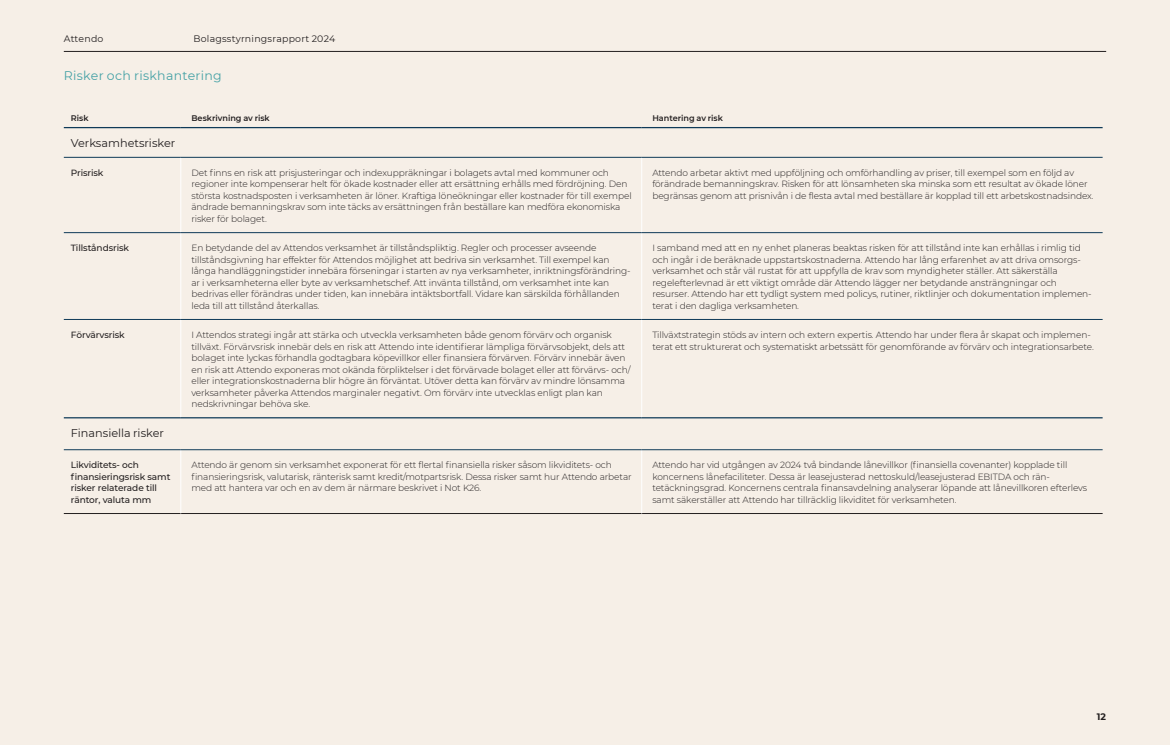
<style>
.page{position:relative;width:1170px;height:745px;background:#fff}
.page>*{position:absolute;margin:0;border:0;box-sizing:border-box;transform-origin:0 0}
.t1{font:12.5px "Montserrat";letter-spacing:.025em;color:#46a2a6}
.F2-Faktarubrik{font:11.25px "Montserrat";color:#231f20}
.t2{font:9.38px "Montserrat";letter-spacing:.025em;color:#231f20}
.t3{font:700 9.38px "Montserrat";color:#231f20}
.Styrelsetext{font:300 9px/11.5px "Montserrat";letter-spacing:-.01em;color:#231f20}
.Styrelsetext-2{font:500 9px/11.5px "Montserrat";letter-spacing:-.01em;color:#231f20}
.Topp_vänster{font:600 8.12px "Montserrat";color:#231f20}
</style>
<div class="page">
<div style="left:0;top:0;width:1169px;height:744px;background:#f6efe7"></div>
<hr style="left:64px;top:51px;width:1042px;height:1px;background:#231f20">
<hr style="left:64px;top:127px;width:117px;height:1px;background:#0f3a58">
<hr style="left:181px;top:127px;width:460px;height:1px;background:#0f3a58">
<hr style="left:641px;top:127px;width:461px;height:1px;background:#0f3a58">
<hr style="left:180px;top:157px;width:1px;height:75px;background:#fff">
<hr style="left:641px;top:157px;width:1px;height:75px;background:#fff">
<hr style="left:180px;top:233px;width:1px;height:86px;background:#fff">
<hr style="left:641px;top:233px;width:1px;height:86px;background:#fff">
<hr style="left:180px;top:319px;width:1px;height:98px;background:#fff">
<hr style="left:641px;top:319px;width:1px;height:98px;background:#fff">
<hr style="left:64px;top:513px;width:117px;height:1px;background:#231f20">
<hr style="left:181px;top:513px;width:460px;height:1px;background:#231f20">
<hr style="left:641px;top:513px;width:461px;height:1px;background:#231f20">
<hr style="left:180px;top:449px;width:1px;height:64px;background:#fff">
<hr style="left:641px;top:449px;width:1px;height:64px;background:#fff">
<hr style="left:64px;top:232px;width:117px;height:1px;background:#0f3a58">
<hr style="left:181px;top:232px;width:460px;height:1px;background:#0f3a58">
<hr style="left:641px;top:232px;width:461px;height:1px;background:#0f3a58">
<hr style="left:64px;top:319px;width:117px;height:1px;background:#0f3a58">
<hr style="left:181px;top:319px;width:460px;height:1px;background:#0f3a58">
<hr style="left:641px;top:319px;width:461px;height:1px;background:#0f3a58">
<hr style="left:64px;top:449px;width:117px;height:1px;background:#0f3a58">
<hr style="left:181px;top:449px;width:460px;height:1px;background:#0f3a58">
<hr style="left:641px;top:449px;width:461px;height:1px;background:#0f3a58">
<hr style="left:64px;top:417px;width:117px;height:1px;background:#0f3a58">
<hr style="left:181px;top:417px;width:460px;height:1px;background:#0f3a58">
<hr style="left:641px;top:417px;width:461px;height:1px;background:#0f3a58">
<hr style="left:64px;top:157px;width:117px;height:1px;background:#0f3a58">
<hr style="left:181px;top:157px;width:460px;height:1px;background:#0f3a58">
<hr style="left:641px;top:157px;width:461px;height:1px;background:#0f3a58">
<p class="t2" style="left:64px;top:32px;width:41px">Attendo</p>
<p class="t2" style="left:193px;top:32px;width:143px">Bolagsstyrningsrapport 2024</p>
<h1 class="t1" style="left:64px;top:67px;width:159px">Risker och riskhantering</h1>
<p class="Topp_vänster" style="left:71px;top:112px;width:19px">Risk</p>
<p class="Topp_vänster" style="left:191px;top:112px;width:80px">Beskrivning av risk</p>
<p class="Topp_vänster" style="left:652px;top:112px;width:72px">Hantering av risk</p>
<p class="F2-Faktarubrik" style="left:71px;top:135px;width:106px">Verksamhetsrisker</p>
<p class="Styrelsetext-2" style="left:71px;top:166px;width:34px">Prisrisk</p>
<p class="Styrelsetext" style="left:191px;top:167px;width:442px">Det finns en risk att prisjusteringar och indexuppräkningar i bolagets avtal med kommuner och regioner inte kompenserar helt för ökade kostnader eller att ersättning erhålls med fördröjning. Den största kostnadsposten i verksamheten är löner. Kraftiga löneökningar eller kostnader för till exempel ändrade bemanningskrav som inte täcks av ersättningen från beställare kan medföra ekonomiska risker för bolaget.</p>
<p class="Styrelsetext" style="left:652px;top:167px;width:442px">Attendo arbetar aktivt med uppföljning och omförhandling av priser, till exempel som en följd av förändrade bemanningskrav. Risken för att lönsamheten ska minska som ett resultat av ökade löner begränsas genom att prisnivån i de flesta avtal med beställare är kopplad till ett arbetskostnadsindex.</p>
<p class="Styrelsetext-2" style="left:71px;top:242px;width:60px">Tillståndsrisk</p>
<p class="Styrelsetext" style="left:191px;top:242px;width:439px">En betydande del av Attendos verksamhet är tillståndspliktig. Regler och processer avseende tillståndsgivning har effekter för Attendos möjlighet att bedriva sin verksamhet. Till exempel kan långa handläggningstider innebära förseningar i starten av nya verksamheter, inriktningsförändring&shy;ar i verksamheterna eller byte av verksamhetschef. Att invänta tillstånd, om verksamhet inte kan bedrivas eller förändras under tiden, kan innebära intäktsbortfall. Vidare kan särskilda förhållanden leda till att tillstånd återkallas.</p>
<p class="Styrelsetext" style="left:652px;top:242px;width:439px">I samband med att en ny enhet planeras beaktas risken för att tillstånd inte kan erhållas i rimlig tid och ingår i de beräknade uppstartskostnaderna. Attendo har lång erfarenhet av att driva omsorgs&shy;verksamhet och står väl rustat för att uppfylla de krav som myndigheter ställer. Att säkerställa regelefterlevnad är ett viktigt område där Attendo lägger ner betydande ansträngningar och resurser. Attendo har ett tydligt system med policys, rutiner, riktlinjer och dokumentation implemen-- terat i den dagliga verksamheten.</p>
<p class="Styrelsetext-2" style="left:71px;top:328px;width:55px">Förvärvsrisk</p>
<p class="Styrelsetext" style="left:191px;top:328px;width:440px">I Attendos strategi ingår att stärka och utveckla verksamheten både genom förvärv och organisk tillväxt. Förvärvsrisk innebär dels en risk att Attendo inte identifierar lämpliga förvärvsobjekt, dels att bolaget inte lyckas förhandla godtagbara köpevillkor eller finansiera förvärven. Förvärv innebär även en risk att Attendo exponeras mot okända förpliktelser i det förvärvade bolaget eller att förvärvs- och/ eller integrationskostnaderna blir högre än förväntat. Utöver detta kan förvärv av mindre lönsamma verksamheter påverka Attendos marginaler negativt. Om förvärv inte utvecklas enligt plan kan nedskrivningar behöva ske.</p>
<p class="Styrelsetext" style="left:652px;top:328px;width:443px">Tillväxtstrategin stöds av intern och extern expertis. Attendo har under flera år skapat och implemen&shy;terat ett strukturerat och systematiskt arbetssätt för genomförande av förvärv och integrationsarbete.</p>
<p class="F2-Faktarubrik" style="left:71px;top:425px;width:95px">Finansiella risker</p>
<p class="Styrelsetext-2" style="left:71px;top:458px;width:101px">Likviditets- och finansieringsrisk samt risker relaterade till räntor, valuta mm</p>
<p class="Styrelsetext" style="left:191px;top:459px;width:442px">Attendo är genom sin verksamhet exponerat för ett flertal finansiella risker såsom likviditets- och finansieringsrisk, valutarisk, ränterisk samt kredit/motpartsrisk. Dessa risker samt hur Attendo arbetar med att hantera var och en av dem är närmare beskrivet i Not K26.</p>
<p class="Styrelsetext" style="left:652px;top:459px;width:436px">Attendo har vid utgången av 2024 två bindande lånevillkor (finansiella covenanter) kopplade till koncernens lånefaciliteter. Dessa är leasejusterad nettoskuld/leasejusterad EBITDA och rän&shy;tetäckningsgrad. Koncernens centrala finansavdelning analyserar löpande att lånevillkoren efterlevs samt säkerställer att Attendo har tillräcklig likviditet för verksamheten.</p>
<p class="t3" style="left:1096px;top:709px;width:11px">12</p>
</div>
